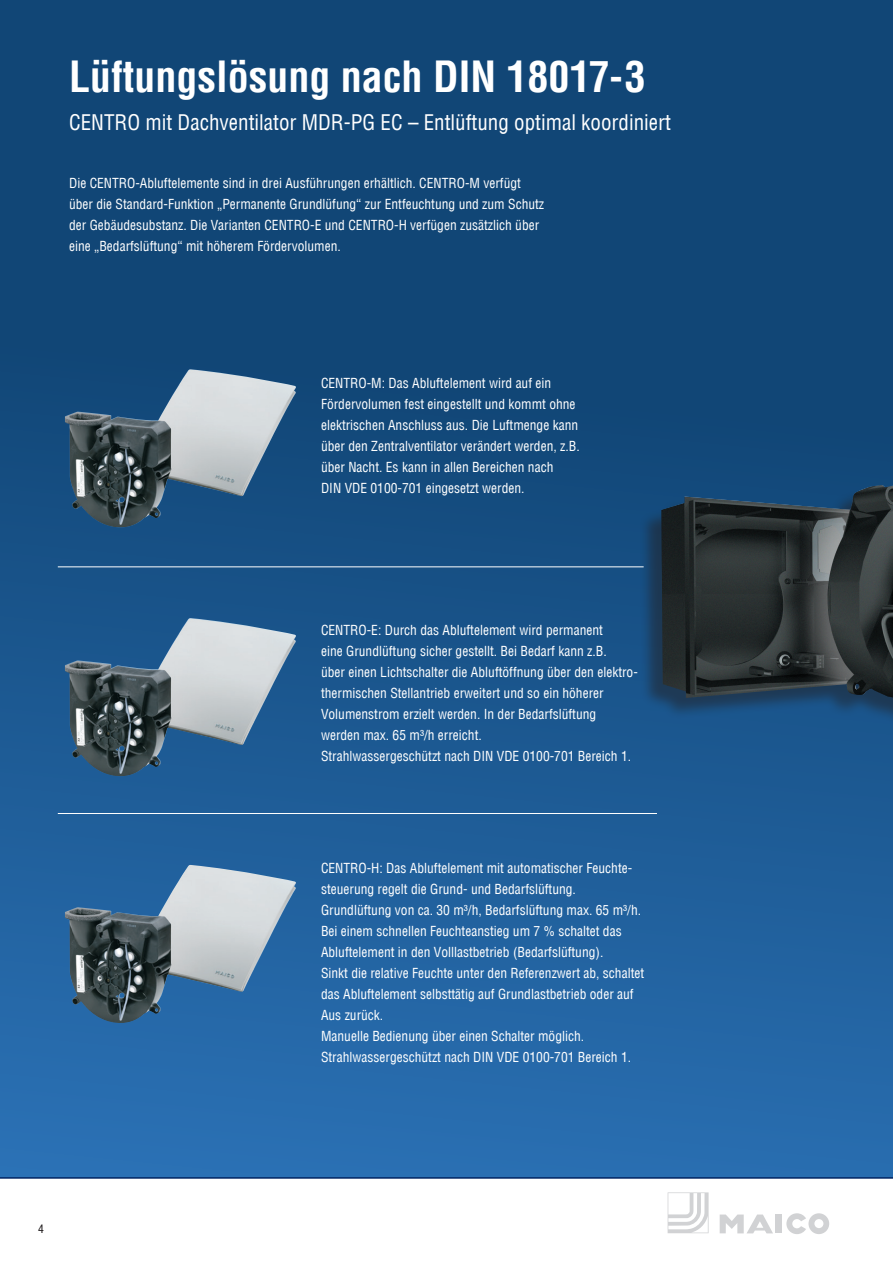
<style>
.page{position:relative;width:893px;height:1263px;background:#fff}
.page>*{position:absolute;margin:0;border:0;box-sizing:border-box;transform-origin:0 0}
.t1{font:700 condensed 42px "Helvetica Com";color:#fff}
.t2{font:condensed 21px "Helvetica Com";color:#fff}
.t3{font:condensed 13.5px/21px "Helvetica Com";color:#fff}
.t4{font:condensed 12px "Helvetica Neue LT";color:#231f20}
</style>
<div class="page">
<div style="left:0;top:0;width:893px;height:1178px;background:linear-gradient(to bottom,#0c3d69,#276bac)"></div>
<div style="left:776px;top:1214px;width:6px;height:19px;background:#d1d2d4"></div>
<svg style="left:720px;top:1214px;width:53px;height:19px"></svg>
<svg style="left:786px;top:1213px;width:43px;height:21px"></svg>
<svg style="left:668px;top:1192px;width:41px;height:41px"></svg>
<hr style="left:0;top:1178px;width:893px;height:1px;background:#002361">
<div style="left:639px;top:404px;width:254px;height:415px;background:#231f20;opacity:.5"></div>
<img style="left:661px;top:485px;width:232px;height:213px">
<hr style="left:58px;top:566px;width:586px;height:1px;background:#fff">
<hr style="left:58px;top:813px;width:599px;height:1px;background:#fff">
<div style="left:44px;top:334px;width:266px;height:210px;background:linear-gradient(to right,#134a7c,#12497a)"></div>
<img style="left:65px;top:369px;width:232px;height:158px">
<div style="left:44px;top:601px;width:266px;height:211px;background:linear-gradient(to right,#1d5a94,#1c5992)"></div>
<img style="left:65px;top:618px;width:232px;height:158px">
<div style="left:44px;top:811px;width:266px;height:248px;background:linear-gradient(to right,#2767a4,#2767a3)"></div>
<img style="left:65px;top:865px;width:232px;height:158px">
<h1 class="t1" style="left:69px;top:49px;width:578px">Lüftungslösung nach DIN 18017-3</h1>
<h2 class="t2" style="left:69px;top:109px;width:603px">CENTRO mit Dachventilator MDR-PG EC – Entlüftung optimal koordiniert</h2>
<p class="t3" style="left:69px;top:173px;width:477px">Die CENTRO-Abluftelemente sind in drei Ausführungen erhältlich. CENTRO-M verfügt über die Standard-Funktion „Permanente Grundlüfung“ zur Entfeuchtung und zum Schutz der Gebäudesubstanz. Die Varianten CENTRO-E und CENTRO-H verfügen zusätzlich über eine „Bedarfslüftung“ mit höherem Fördervolumen.</p>
<p class="t3" style="left:321px;top:373px;width:260px">CENTRO-M: Das Abluftelement wird auf ein Fördervolumen fest eingestellt und kommt ohne elektrischen Anschluss aus. Die Luftmenge kann über den Zentralventilator verändert werden, z.B. über Nacht. Es kann in allen Bereichen nach<br>DIN VDE 0100-701 eingesetzt werden.</p>
<p class="t3" style="left:321px;top:619px;width:318px">CENTRO-E: Durch das Abluftelement wird permanent<br>eine Grundlüftung sicher gestellt. Bei Bedarf kann z.B.<br>über einen Lichtschalter die Abluftöffnung über den elektro&shy;thermischen Stellantrieb erweitert und so ein höherer Volumenstrom erzielt werden. In der Bedarfslüftung werden max. 65 m³/h erreicht.<br>Strahlwassergeschützt nach DIN VDE 0100-701 Bereich 1.</p>
<p class="t3" style="left:321px;top:857px;width:325px">CENTRO-H: Das Abluftelement mit automatischer Feuchte&shy;steuerung regelt die Grund- und Bedarfslüftung.<br>Grundlüftung von ca. 30 m³/h, Bedarfslüftung max. 65 m³/h.<br>Bei einem schnellen Feuchteanstieg um 7 % schaltet das Abluftelement in den Volllastbetrieb (Bedarfslüftung).<br>Sinkt die relative Feuchte unter den Referenzwert ab, schaltet das Abluftelement selbsttätig auf Grundlastbetrieb oder auf Aus zurück.<br>Manuelle Bedienung über einen Schalter möglich.<br>Strahlwassergeschützt nach DIN VDE 0100-701 Bereich 1.</p>
<p class="t4" style="left:38px;top:1222px;width:7px">4</p>
</div>
